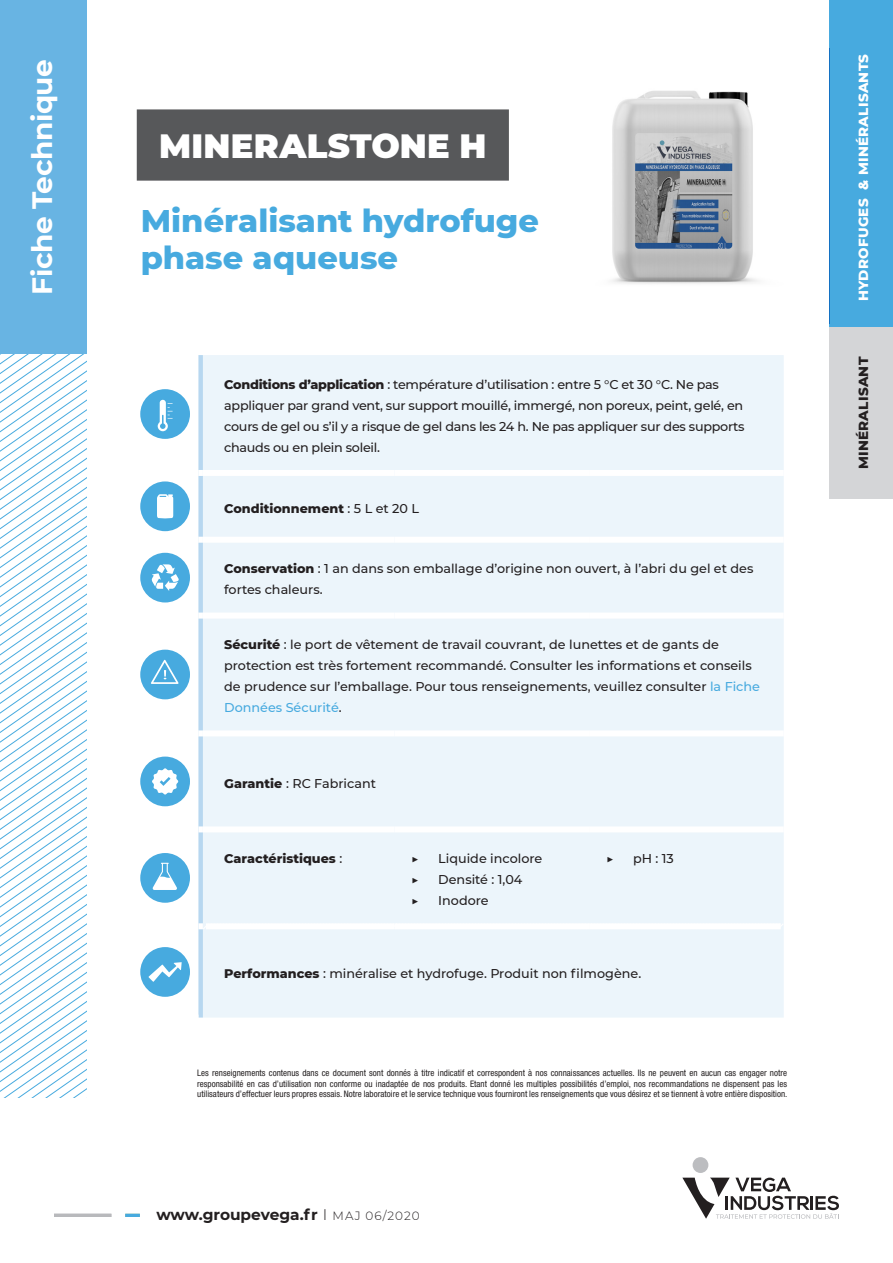
<style>
.page{position:relative;width:893px;height:1263px;background:#fff}
.page>*{position:absolute;margin:0;border:0;box-sizing:border-box;transform-origin:0 0}
.Copy_Text_8pt{font:900 33.6px "Montserrat";letter-spacing:.005em;color:#fff}
.t1{font:800 31.95px/37.7px "Montserrat";color:#47aadf}
.Headline_40_40_Left{font:700 28.05px "Montserrat";letter-spacing:-.015em;color:#fff}
.t2{font:700 15.45px "Montserrat";color:#231f20}
.t3{font:800 13.5px "Montserrat";letter-spacing:.02em;color:#fff}
.t4{font:800 13.5px "Montserrat";letter-spacing:.02em;color:#231f20}
.t5{font:500 12.75px/21px "Montserrat";color:#231f20}
.t6{font:500 12.75px/21px "Montserrat";letter-spacing:-.02em;color:#231f20}
.t7{font:800 12.75px "Montserrat";color:#231f20}
.t8{font:700 12.75px "Montserrat";color:#231f20}
.t9{font:condensed 9px/10.5px "Helvetica Neue";color:#231f20;text-align:justify}
.s1{font-weight:800}
.s2{font-weight:500}
.s3{color:#47aadf}
.s4{font-weight:300}
.s5{font-weight:300;font-size:12px}
</style>
<div class="page">
<hr style="left:54px;top:1214px;width:57px;height:3px;background:#b8b9bc">
<hr style="left:125px;top:1214px;width:15px;height:3px;background:#47aadf">
<svg style="left:0;top:580px;width:87px;height:517px"></svg>
<div style="left:693px;top:1157px;width:15px;height:16px;background:#bcbdc0;border-radius:50%"></div>
<svg style="left:682px;top:1177px;width:157px;height:42px"></svg>
<div style="left:198px;top:355px;width:586px;height:662px;background:#ecf5fb"></div>
<div style="left:140px;top:389px;width:50px;height:50px;background:#47aadf;border-radius:50%"></div>
<svg style="left:158px;top:400px;width:15px;height:31px"></svg>
<div style="left:140px;top:481px;width:50px;height:50px;background:#47aadf;border-radius:50%"></div>
<svg style="left:157px;top:494px;width:16px;height:24px"></svg>
<div style="left:140px;top:553px;width:50px;height:49px;background:#47aadf;border-radius:50%"></div>
<svg style="left:151px;top:564px;width:28px;height:27px"></svg>
<div style="left:140px;top:650px;width:50px;height:49px;background:#47aadf;border-radius:50%"></div>
<svg style="left:151px;top:660px;width:27px;height:24px"></svg>
<div style="left:140px;top:756px;width:50px;height:50px;background:#47aadf;border-radius:50%"></div>
<svg style="left:152px;top:768px;width:26px;height:26px"></svg>
<div style="left:140px;top:853px;width:50px;height:50px;background:#47aadf;border-radius:50%"></div>
<svg style="left:153px;top:863px;width:24px;height:27px"></svg>
<div style="left:140px;top:947px;width:50px;height:50px;background:#47aadf;border-radius:50%"></div>
<svg style="left:149px;top:962px;width:33px;height:20px"></svg>
<div style="left:0;top:0;width:87px;height:354px;background:#68b4e3"></div>
<div style="left:829px;top:201px;width:64px;height:298px;background:#d4d5d7"></div>
<div style="left:137px;top:109px;width:372px;height:72px;background:#57585a"></div>
<div style="left:829px;top:0;width:64px;height:327px;background:#47aadf"></div>
<img style="left:612px;top:91px;width:146px;height:193px">
<p class="Headline_40_40_Left" style="left:22px;top:295px;width:237px;rotate:-90deg">Fiche Technique</p>
<p class="Copy_Text_8pt" style="left:159px;top:121px;width:329px">MINERALSTONE H</p>
<p class="t1" style="left:141px;top:200px;width:400px">Minéralisant hydrofuge phase aqueuse</p>
<p class="t6" style="left:224px;top:373px;width:522px"><span class="s1">Conditions d’application</span> : température d’utilisation : entre 5 °C et 30 °C. Ne pas appliquer par grand vent, sur support mouillé, immergé, non poreux, peint, gelé, en cours de gel ou s’il y a risque de gel dans les 24 h. Ne pas appliquer sur des supports chauds ou en plein soleil.</p>
<p class="t7" style="left:224px;top:499px;width:196px">Conditionnement <span class="s2">: 5 L et 20 L</span></p>
<p class="t5" style="left:224px;top:558px;width:531px"><span class="s1">Conservation</span> : 1 an dans son emballage d’origine non ouvert, à l’abri du gel et des fortes chaleurs.</p>
<p class="t5" style="left:224px;top:634px;width:537px"><span class="s1">Sécurité</span> : le port de vêtement de travail couvrant, de lunettes et de gants de protection est très fortement recommandé. Consulter les informations et conseils de prudence sur l’emballage. Pour tous renseignements, veuillez consulter <span class="s3">la Fiche Données Sécurité</span>.</p>
<p class="t5" style="left:224px;top:772px;width:153px"><span class="s1">Garantie</span> : RC Fabricant</p>
<p class="t7" style="left:224px;top:849px;width:120px">Caractéristiques <span class="s2">:</span></p>
<p class="t8" style="left:411px;top:849px;width:9px">▶</p>
<p class="t5" style="left:438px;top:847px;width:106px">Liquide incolore</p>
<p class="t8" style="left:411px;top:870px;width:9px">▶</p>
<p class="t5" style="left:438px;top:868px;width:86px">Densité : 1,04</p>
<p class="t8" style="left:411px;top:891px;width:9px">▶</p>
<p class="t5" style="left:438px;top:889px;width:52px">Inodore</p>
<p class="t8" style="left:606px;top:849px;width:9px">▶</p>
<p class="t5" style="left:633px;top:847px;width:42px">pH : 13</p>
<p class="t5" style="left:224px;top:962px;width:419px"><span class="s1">Performances</span> : minéralise et hydrofuge. Produit non filmogène.</p>
<p class="t9" style="left:197px;top:1068px;width:592px">Les renseignements contenus dans ce document sont donnés à titre indicatif et correspondent à nos connaissances actuelles. Ils ne peuvent en aucun cas engager notre responsabilité en cas d’utilisation non conforme ou inadaptée de nos produits. Etant donné les multiples possibilités d’emploi, nos recommandations ne dispensent pas les utilisateurs d’effectuer leurs propres essais. Notre laboratoire et le service technique vous fourniront les renseignements que vous désirez et se tiennent à votre entière disposition.</p>
<h3 class="t2" style="left:156px;top:1203px;width:265px">www.groupevega.fr <span class="s4">I</span> <span class="s5">MAJ 06/2020</span></h3>
<p class="t3" style="left:853px;top:301px;width:249px;rotate:-90deg">HYDROFUGES &amp; MINÉRALISANTS</p>
<p class="t4" style="left:853px;top:469px;width:114px;rotate:-90deg">MINÉRALISANT</p>
</div>
